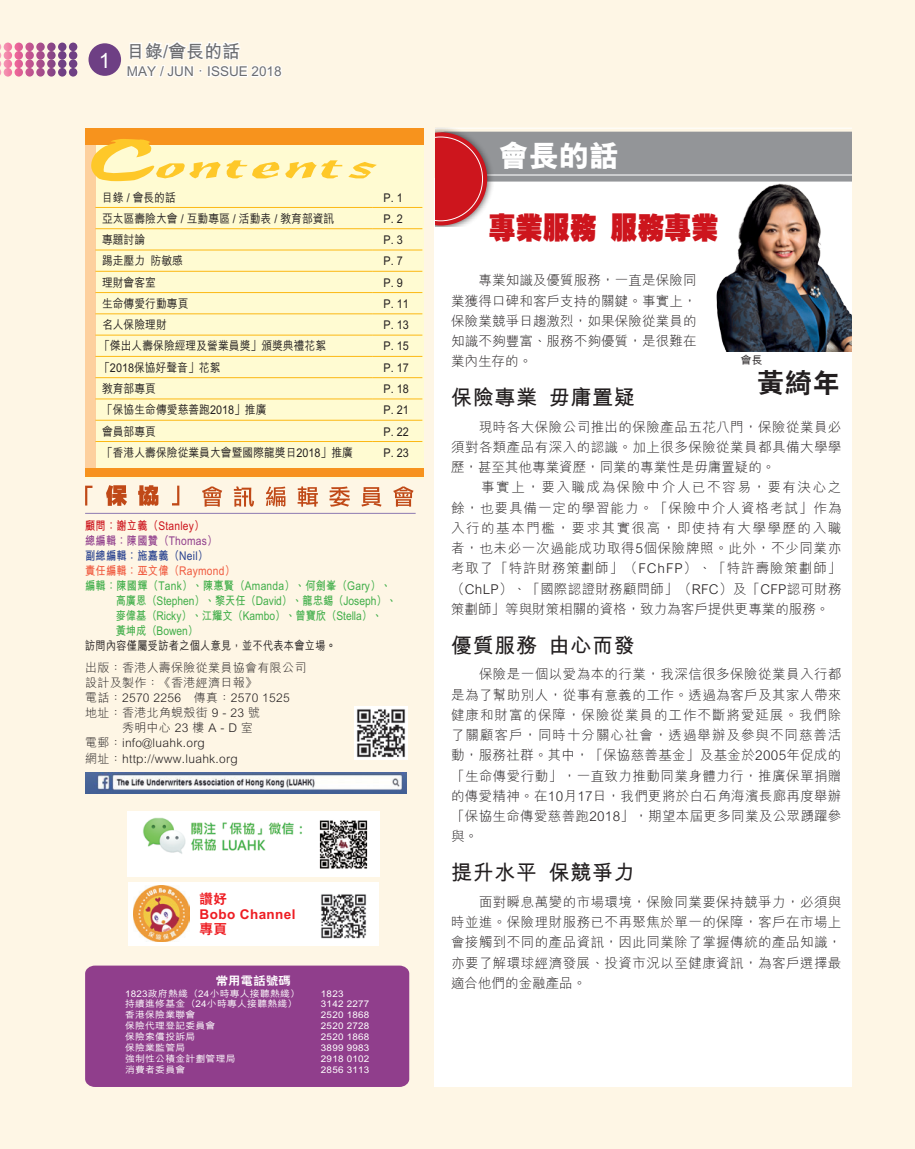
<style>
.page{position:relative;width:915px;height:1149px;background:#fff}
.page>*{position:absolute;margin:0;border:0;box-sizing:border-box;transform-origin:0 0}
.t1{font:30px "C Hei Ultra Bold HKSCS";color:#cd151d;scale:.9 1}
.t2{font:30px "M Hei Xbold HKSCS";color:#fff}
.t3{font:27px "C Hei 2 Xbold HKSCS";color:#231f20}
.t4{font:21px "M Hei Bold HKSCS";letter-spacing:.03em;color:#231f20}
.t5{font:21px "M Hei Bold HKSCS";color:#fff}
.t6{font:18px "M Hei Bold HKSCS";color:#6c6d70}
.t7{font:13.5px/20.2px "M Hei Light HKSCS";letter-spacing:.02em;color:#231f20;text-align:justify}
.t8{font:13.5px "M Hei Bold HKSCS";color:#6c6d70}
.t9{font:13.5px/15px "C Hei 2 Xbold HKSCS";letter-spacing:.03em;color:#ee1d23}
.t10{font:12px "M Hei Medium HKSCS";color:#231f20;scale:.9 1}
.t11{font:12px "M Hei Light HKSCS";letter-spacing:.025em;color:#231f20}
.t12{font:12px/15px "M Hei Bold HKSCS";color:#40ae49;scale:.85 1}
.t13{font:12px "M Hei Medium HKSCS";letter-spacing:.025em;color:#231f20;scale:.85 1}
.t14{font:12px "M Hei Bold HKSCS";letter-spacing:.025em;color:#f0593e;scale:.85 1}
.t15{font:12px "M Hei Bold HKSCS";letter-spacing:.025em;color:#cd151d;scale:.85 1}
.t16{font:12px "M Hei Bold HKSCS";letter-spacing:.025em;color:#903e8c;scale:.85 1}
.t17{font:12px "M Hei Bold HKSCS";letter-spacing:.025em;color:#253f8e;scale:.85 1}
.t18{font:11.4px "C Hei 2 Xbold HKSCS";letter-spacing:.025em;color:#fff;scale:1.07 1}
.t19{font:10.8px "M Hei Medium HKSCS";color:#231f20}
.t20{font:9.15px "M Hei Medium HKSCS";letter-spacing:.025em;color:#fff;scale:1.07 1}
</style>
<div class="page">
<div style="left:0;top:0;width:914px;height:1148px;background:#fef6e5"></div>
<svg style="left:127px;top:41px;width:155px;height:36px"></svg>
<svg style="left:0;top:43px;width:77px;height:34px"></svg>
<div style="left:88px;top:43px;width:33px;height:33px;background:#6e3f84;border-radius:50%"></div>
<div style="left:85px;top:138px;width:338px;height:341px;background:#fffbd2"></div>
<div style="left:85px;top:138px;width:10px;height:338px;background:#fdd09e"></div>
<div style="left:85px;top:129px;width:338px;height:16px;background:#f7931d"></div>
<svg style="left:91px;top:139px;width:129px;height:42px"></svg>
<svg style="left:226px;top:160px;width:53px;height:18px"></svg>
<svg style="left:285px;top:160px;width:57px;height:18px"></svg>
<svg style="left:348px;top:162px;width:28px;height:16px"></svg>
<div style="left:85px;top:468px;width:338px;height:8px;background:#f7931d"></div>
<svg style="left:85px;top:485px;width:7px;height:20px"></svg>
<svg style="left:106px;top:485px;width:21px;height:20px"></svg>
<svg style="left:138px;top:485px;width:20px;height:20px"></svg>
<svg style="left:172px;top:485px;width:7px;height:20px"></svg>
<svg style="left:202px;top:486px;width:20px;height:20px"></svg>
<svg style="left:234px;top:486px;width:20px;height:20px"></svg>
<svg style="left:266px;top:486px;width:19px;height:20px"></svg>
<svg style="left:297px;top:486px;width:21px;height:20px"></svg>
<svg style="left:329px;top:486px;width:20px;height:20px"></svg>
<svg style="left:361px;top:487px;width:20px;height:19px"></svg>
<svg style="left:393px;top:486px;width:20px;height:20px"></svg>
<hr style="left:85px;top:513px;width:330px;height:1px;background:#8d7bb1">
<div style="left:434px;top:178px;width:416px;height:908px;background:#fff"></div>
<div style="left:85px;top:965px;width:324px;height:121px;background:#903e8c"></div>
<svg style="left:436px;top:128px;width:415px;height:99px"></svg>
<hr style="left:95px;top:207px;width:277px;height:1px;background:#fcb814">
<hr style="left:372px;top:207px;width:50px;height:1px;background:#fcb814">
<hr style="left:95px;top:228px;width:277px;height:1px;background:#fcb814">
<hr style="left:372px;top:228px;width:50px;height:1px;background:#fcb814">
<hr style="left:95px;top:249px;width:277px;height:1px;background:#fcb814">
<hr style="left:372px;top:249px;width:50px;height:1px;background:#fcb814">
<hr style="left:95px;top:271px;width:277px;height:1px;background:#fcb814">
<hr style="left:372px;top:271px;width:50px;height:1px;background:#fcb814">
<hr style="left:95px;top:292px;width:277px;height:1px;background:#fcb814">
<hr style="left:372px;top:292px;width:50px;height:1px;background:#fcb814">
<hr style="left:95px;top:313px;width:277px;height:1px;background:#fcb814">
<hr style="left:372px;top:313px;width:50px;height:1px;background:#fcb814">
<hr style="left:95px;top:334px;width:277px;height:1px;background:#fcb814">
<hr style="left:372px;top:334px;width:50px;height:1px;background:#fcb814">
<hr style="left:95px;top:356px;width:277px;height:1px;background:#fcb814">
<hr style="left:372px;top:356px;width:50px;height:1px;background:#fcb814">
<hr style="left:95px;top:377px;width:277px;height:1px;background:#fcb814">
<hr style="left:372px;top:377px;width:50px;height:1px;background:#fcb814">
<hr style="left:95px;top:398px;width:277px;height:1px;background:#fcb814">
<hr style="left:372px;top:398px;width:50px;height:1px;background:#fcb814">
<hr style="left:95px;top:420px;width:277px;height:1px;background:#fcb814">
<hr style="left:372px;top:420px;width:50px;height:1px;background:#fcb814">
<hr style="left:95px;top:441px;width:277px;height:1px;background:#fcb814">
<hr style="left:372px;top:441px;width:50px;height:1px;background:#fcb814">
<img style="left:85px;top:772px;width:322px;height:21px">
<img style="left:355px;top:706px;width:52px;height:53px">
<svg style="left:738px;top:351px;width:101px;height:1px"></svg>
<img style="left:127px;top:811px;width:252px;height:65px">
<div style="left:128px;top:882px;width:250px;height:63px;background:#fff"></div>
<img style="left:133px;top:885px;width:56px;height:56px">
<img style="left:321px;top:894px;width:45px;height:45px">
<img style="left:711px;top:172px;width:140px;height:179px">
<h3 class="t5" style="left:99px;top:45px;width:13px">1</h3>
<h3 class="t6" style="left:127px;top:38px;width:115px">目錄/會長的話</h3>
<p class="t8" style="left:127px;top:61px;width:156px">MAY / JUN．ISSUE 2018</p>
<p class="t10" style="left:102px;top:188px;width:84px">目錄 / 會長的話</p>
<p class="t10" style="left:383px;top:188px;width:23px">P. 1</p>
<p class="t10" style="left:102px;top:209px;width:260px">亞太區壽險大會 / 互動專區 / 活動表 / 教育部資訊</p>
<p class="t10" style="left:383px;top:209px;width:23px">P. 2</p>
<p class="t10" style="left:102px;top:231px;width:49px">專題討論</p>
<p class="t10" style="left:383px;top:231px;width:23px">P. 3</p>
<p class="t10" style="left:102px;top:252px;width:91px">踢走壓力防敏感</p>
<p class="t10" style="left:383px;top:252px;width:23px">P. 7</p>
<p class="t10" style="left:102px;top:273px;width:61px">理財會客室</p>
<p class="t10" style="left:383px;top:273px;width:23px">P. 9</p>
<p class="t10" style="left:102px;top:295px;width:97px">生命傳愛行動專頁</p>
<p class="t10" style="left:383px;top:295px;width:30px">P. 11</p>
<p class="t10" style="left:102px;top:316px;width:73px">名人保險理財</p>
<p class="t10" style="left:383px;top:316px;width:30px">P. 13</p>
<p class="t10" style="left:100px;top:337px;width:253px">「傑出人壽保險經理及營業員獎」頒獎典禮花絮</p>
<p class="t10" style="left:383px;top:337px;width:30px">P. 15</p>
<p class="t10" style="left:100px;top:358px;width:136px">「2018保協好聲音」花絮</p>
<p class="t10" style="left:383px;top:358px;width:30px">P. 17</p>
<p class="t10" style="left:102px;top:380px;width:61px">教育部專頁</p>
<p class="t10" style="left:383px;top:380px;width:30px">P. 18</p>
<p class="t10" style="left:102px;top:401px;width:184px">「保協生命傳愛慈善跑2018」推廣</p>
<p class="t10" style="left:383px;top:401px;width:30px">P. 21</p>
<p class="t10" style="left:102px;top:422px;width:61px">會員部專頁</p>
<p class="t10" style="left:383px;top:422px;width:30px">P. 22</p>
<p class="t10" style="left:102px;top:443px;width:280px">「香港人壽保險從業員大會暨國際龍獎日2018」推廣</p>
<p class="t10" style="left:383px;top:443px;width:30px">P. 23</p>
<p class="t15" style="left:85px;top:516px;width:142px">顧問：謝立義（Stanley）</p>
<p class="t16" style="left:85px;top:531px;width:157px">總編輯：陳國贊（Thomas）</p>
<p class="t17" style="left:85px;top:546px;width:146px">副總編輯：施嘉義（Neil）</p>
<p class="t14" style="left:85px;top:561px;width:178px">責任編輯：巫文偉（Raymond）</p>
<p class="t12" style="left:116px;top:577px;width:332px;text-indent:-31px">編輯：陳國輝（Tank）、陳惠賢（Amanda）、何劍峯（Gary）、高廣恩（Stephen）、黎天任（David）、龍忠錫（Joseph）、麥偉基（Ricky）、江耀文（Kambo）、曾寶欣（Stella）、<br>黃坤成（Bowen）</p>
<p class="t13" style="left:85px;top:636px;width:296px">訪問內容僅屬受訪者之個人意見，並不代表本會立場。</p>
<p class="t11" style="left:85px;top:659px;width:223px">出版：香港人壽保險從業員協會有限公司</p>
<p class="t11" style="left:85px;top:674px;width:173px">設計及製作：《香港經濟日報》</p>
<p class="t11" style="left:85px;top:689px;width:206px">電話：2570 2256 傳真：2570 1525</p>
<p class="t11" style="left:85px;top:704px;width:176px">地址：香港北角蜆殼街 9 - 23 號</p>
<p class="t11" style="left:122px;top:719px;width:132px">秀明中心 23 樓 A - D 室</p>
<p class="t11" style="left:85px;top:734px;width:121px">電郵：info@luahk.org</p>
<p class="t11" style="left:85px;top:749px;width:154px">網址：http://www.luahk.org</p>
<p class="t9" style="left:199px;top:891px;width:97px">讚好<br>Bobo Channel專頁</p>
<p class="t18" style="left:216px;top:973px;width:72px">常用電話號碼</p>
<p class="t20" style="left:125px;top:986px;width:165px">1823政府熱綫（24小時專人接聽熱綫）</p>
<p class="t20" style="left:321px;top:986px;width:23px">1823</p>
<p class="t20" style="left:125px;top:997px;width:162px">持續進修基金（24小時專人接聽熱綫）</p>
<p class="t20" style="left:321px;top:997px;width:47px">3142 2277</p>
<p class="t20" style="left:125px;top:1007px;width:67px">香港保險業聯會</p>
<p class="t20" style="left:321px;top:1007px;width:47px">2520 1868</p>
<p class="t20" style="left:125px;top:1018px;width:86px">保險代理登記委員會</p>
<p class="t20" style="left:321px;top:1018px;width:47px">2520 2728</p>
<p class="t20" style="left:125px;top:1029px;width:67px">保險索償投訴局</p>
<p class="t20" style="left:321px;top:1029px;width:47px">2520 1868</p>
<p class="t20" style="left:125px;top:1040px;width:58px">保險業監管局</p>
<p class="t20" style="left:321px;top:1040px;width:47px">3899 9983</p>
<p class="t20" style="left:125px;top:1051px;width:105px">強制性公積金計劃管理局</p>
<p class="t20" style="left:321px;top:1051px;width:47px">2918 0102</p>
<p class="t20" style="left:125px;top:1062px;width:58px">消費者委員會</p>
<p class="t20" style="left:321px;top:1062px;width:47px">2856 3113</p>
<h1 class="t2" style="left:499px;top:136px;width:121px">會長的話</h1>
<h1 class="t1" style="left:488px;top:207px;width:256px">專業服務 服務專業</h1>
<p class="t7" style="left:451px;top:269px;width:247px;text-indent:27px">專業知識及優質服務，一直是保險同業獲得口碑和客戶支持的關鍵。事實上，保險業競爭日趨激烈，如果保險從業員的知識不夠豐富、服務不夠優質，是很難在業內生存的。</p>
<h3 class="t4" style="left:451px;top:382px;width:185px">保險專業毋庸置疑</h3>
<p class="t7" style="left:451px;top:416px;width:392px;text-indent:28px">現時各大保險公司推出的保險產品五花八門，保險從業員必須對各類產品有深入的認識。加上很多保險從業員都具備大學學歷，甚至其他專業資歷，同業的專業性是毋庸置疑的。</p>
<p class="t7" style="left:451px;top:476px;width:392px;text-indent:30px">事實上，要入職成為保險中介人已不容易，要有決心之餘，也要具備一定的學習能力。「保險中介人資格考試」作為入行的基本門檻，要求其實很高，即使持有大學學歷的入職者，也未必一次過能成功取得5個保險牌照。此外，不少同業亦考取了「特許財務策劃師」（FChFP）、「特許壽險策劃師」（ChLP）、「國際認證財務顧問師」（RFC）及「CFP認可財務策劃師」等與財策相關的資格，致力為客戶提供更專業的服務。</p>
<h3 class="t4" style="left:451px;top:629px;width:185px">優質服務由心而發</h3>
<p class="t7" style="left:451px;top:663px;width:392px;text-indent:28px">保險是一個以愛為本的行業，我深信很多保險從業員入行都是為了幫助別人，從事有意義的工作。透過為客戶及其家人帶來健康和財富的保障，保險從業員的工作不斷將愛延展。我們除了關顧客戶，同時十分關心社會，透過舉辦及參與不同慈善活動，服務社群。其中，「保協慈善基金」及基金於2005年促成的「生命傳愛行動」，一直致力推動同業身體力行，推廣保單捐贈的傳愛精神。在10月17日，我們更將於白石角海濱長廊再度舉辦「保協生命傳愛慈善跑2018」，期望本屆更多同業及公眾踴躍參與。</p>
<h3 class="t4" style="left:451px;top:857px;width:185px">提升水平保競爭力</h3>
<p class="t7" style="left:451px;top:890px;width:392px;text-indent:28px">面對瞬息萬變的市場環境，保險同業要保持競爭力，必須與時並進。保險理財服務已不再聚焦於單一的保障，客戶在市場上會接觸到不同的產品資訊，因此同業除了掌握傳統的產品知識，亦要了解環球經濟發展、投資市況以至健康資訊，為客戶選擇最適合他們的金融產品。</p>
<p class="t19" style="left:740px;top:352px;width:23px">會長</p>
<h2 class="t3" style="left:756px;top:364px;width:84px">黃綺年</h2>
</div>
